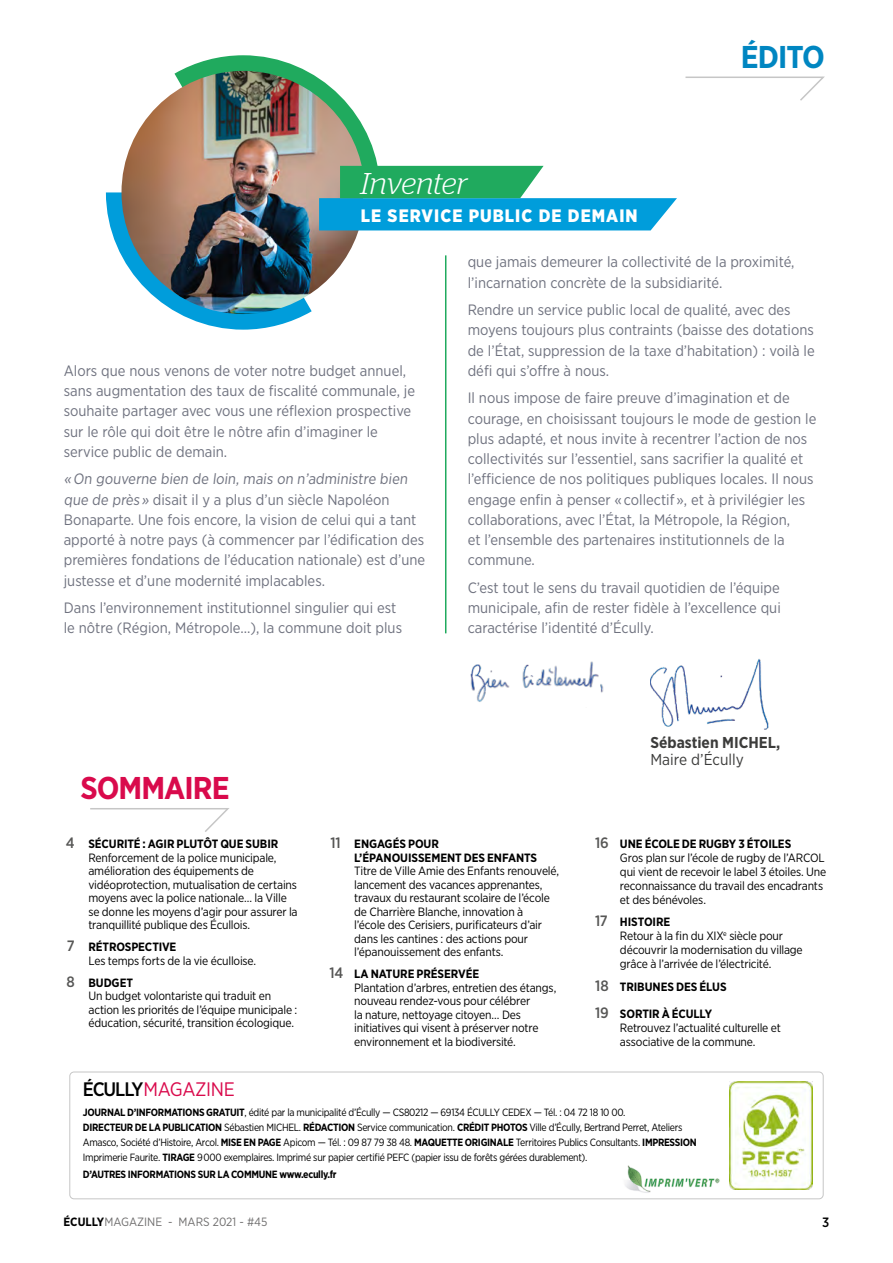
<style>
.page{position:relative;width:893px;height:1263px;background:#fff}
.page>*{position:absolute;margin:0;border:0;box-sizing:border-box;transform-origin:0 0}
.t1{font:700 31.5px "Gotham Narrow";letter-spacing:-.03em;color:#d90a4c}
.t2{font:700 31.5px "Gotham Narrow";letter-spacing:-.03em;color:#0086c1}
.t3{font:italic 300 30px "Stag";letter-spacing:-.01em;color:#fff}
.t4{font:19.5px "Gotham Narrow";letter-spacing:-.02em;color:#d90a4c}
.t5{font:900 18px "Gotham Narrow";letter-spacing:.06em;color:#fff}
.t6{font:700 15.75px "Gotham Narrow";color:#3c3c3b}
.t7{font:15.75px "Gotham Narrow";color:#3c3c3b}
.t8{font:15px/20.2px "Gotham Narrow";color:#6f727f}
.t9{font:500 13.5px "Gotham Narrow";color:#000}
.t10{font:12px/13.5px "Gotham Narrow";letter-spacing:-.015em;color:#000}
.t11{font:700 12px/13.5px "Gotham Narrow";letter-spacing:-.005em;color:#000}
.t12{font:12px "Gotham Narrow";color:#706f6f}
.t13{font:10.5px/15px "Gotham Narrow";letter-spacing:-.03em;color:#000}
.t14{font:700 10.5px "Gotham Narrow";letter-spacing:-.03em;color:#000}
.s1{font-weight:500;font-size:15px;color:#575756}
.s2{font-weight:700}
.s3{font-weight:500;color:#000}
.s4{font-weight:700;color:#000}
</style>
<div class="page">
<svg style="left:685px;top:76px;width:140px;height:25px"></svg>
<img style="left:106px;top:55px;width:571px;height:275px">
<img style="left:470px;top:661px;width:134px;height:41px">
<img style="left:651px;top:659px;width:118px;height:71px">
<hr style="left:445px;top:255px;width:1px;height:378px;background:#20aa5e">
<div style="left:69px;top:1071px;width:755px;height:128px;border:1px solid #c6c6c6;border-radius:4px"></div>
<img style="left:625px;top:1165px;width:95px;height:28px">
<img style="left:730px;top:1082px;width:82px;height:107px">
<svg style="left:90px;top:808px;width:140px;height:24px"></svg>
<h2 class="t3" style="left:361px;top:166px;width:108px">Inventer</h2>
<p class="t5" style="left:361px;top:203px;width:278px">LE SERVICE PUBLIC DE DEMAIN</p>
<h1 class="t2" style="left:741px;top:36px;width:85px">ÉDITO</h1>
<p class="t8" style="left:64px;top:360px;width:353px">Alors que nous venons de voter notre budget annuel, sans augmentation des taux de fiscalité communale, je souhaite partager avec vous une réflexion prospective sur le rôle qui doit être le nôtre afin d’imaginer le service public de demain.</p>
<p class="t8" style="left:64px;top:469px;width:363px">« On gouverne bien de loin, mais on n’administre bien que de près » disait il y a plus d’un siècle Napoléon Bonaparte. Une fois encore, la vision de celui qui a tant apporté à notre pays (à commencer par l’édification des premières fondations de l’éducation nationale) est d’une justesse et d’une modernité implacables.</p>
<p class="t8" style="left:64px;top:597px;width:340px">Dans l’environnement institutionnel singulier qui est le nôtre (Région, Métropole…), la commune doit plus</p>
<h1 class="t1" style="left:80px;top:768px;width:151px">SOMMAIRE</h1>
<p class="t8" style="left:468px;top:252px;width:328px">que jamais demeurer la collectivité de la proximité, l’incarnation concrète de la subsidiarité.</p>
<p class="t8" style="left:468px;top:299px;width:348px">Rendre un service public local de qualité, avec des moyens toujours plus contraints (baisse des dotations de l’État, suppression de la taxe d’habitation) : voilà le défi qui s’offre à nous.</p>
<p class="t8" style="left:468px;top:388px;width:350px">Il nous impose de faire preuve d’imagination et de courage, en choisissant toujours le mode de gestion le plus adapté, et nous invite à recentrer l’action de nos collectivités sur l’essentiel, sans sacrifier la qualité et l’efficience de nos politiques publiques locales. Il nous engage enfin à penser « collectif », et à privilégier les collaborations, avec l’État, la Métropole, la Région,<br>et l’ensemble des partenaires institutionnels de la commune.</p>
<p class="t8" style="left:468px;top:577px;width:315px;text-align:justify">C’est tout le sens du travail quotidien de l’équipe municipale, afin de rester fidèle à l’excellence qui caractérise l’identité d’Écully.</p>
<p class="t6" style="left:650px;top:733px;width:131px">Sébastien MICHEL,</p>
<p class="t7" style="left:650px;top:749px;width:95px">Maire d’Écully</p>
<p class="t10" style="left:88px;top:837px;width:211px;text-indent:-22px"><span class="s1">4</span> <span class="s2">SÉCURITÉ : AGIR PLUTÔT QUE SUBIR </span>Renforcement de la police municipale, amélioration des équipements de vidéoprotection, mutualisation de certains moyens avec la police nationale… la Ville se donne les moyens d’agir pour assurer la tranquillité publique des Écullois.</p>
<p class="t10" style="left:88px;top:940px;width:169px;text-indent:-21px"><span class="s1">7</span> <span class="s2">RÉTROSPECTIVE<br></span>Les temps forts de la vie éculloise.</p>
<p class="t10" style="left:88px;top:976px;width:210px;text-indent:-22px"><span class="s1">8</span> <span class="s2">BUDGET<br></span>Un budget volontariste qui traduit en action les priorités de l’équipe municipale : éducation, sécurité, transition écologique.</p>
<p class="t11" style="left:354px;top:837px;width:184px;text-indent:-24px"><span class="s1">11</span> ENGAGÉS POUR<br>L’ÉPANOUISSEMENT DES ENFANTS</p>
<p class="t10" style="left:354px;top:864px;width:206px">Titre de Ville Amie des Enfants renouvelé, lancement des vacances apprenantes, travaux du restaurant scolaire de l’école de Charrière Blanche, innovation à<br>l’école des Cerisiers, purificateurs d’air dans les cantines : des actions pour l’épanouissement des enfants.</p>
<p class="t10" style="left:354px;top:967px;width:204px;text-indent:-25px"><span class="s1">14</span> <span class="s2">LA NATURE PRÉSERVÉE<br></span>Plantation d’arbres, entretien des étangs, nouveau rendez-vous pour célébrer<br>la nature, nettoyage citoyen… Des initiatives qui visent à préserver notre environnement et la biodiversité.</p>
<p class="t10" style="left:620px;top:837px;width:208px;line-height:14px;text-indent:-25px"><span class="s1">16</span> <span class="s2">UNE ÉCOLE DE RUGBY 3 ÉTOILES<br></span>Gros plan sur l’école de rugby de l’ARCOL qui vient de recevoir le label 3 étoiles. Une reconnaissance du travail des encadrants et des bénévoles.</p>
<p class="t10" style="left:620px;top:915px;width:184px;line-height:14px;text-indent:-25px"><span class="s1">17</span> <span class="s2">HISTOIRE<br></span>Retour à la fin du XIX<sup>e</sup> siècle pour découvrir la modernisation du village grâce à l’arrivée de l’électricité.</p>
<p class="t11" style="left:595px;top:979px;width:133px"><span class="s1">18</span> TRIBUNES DES ÉLUS</p>
<p class="t10" style="left:620px;top:1007px;width:162px;line-height:14px;text-indent:-25px"><span class="s1">19</span> <span class="s2">SORTIR À ÉCULLY<br></span>Retrouvez l’actualité culturelle et associative de la commune.</p>
<h3 class="t4" style="left:83px;top:1077px;width:153px"><span class="s3">ÉCULLY</span>MAGAZINE</h3>
<p class="t13" style="left:83px;top:1104px;width:615px"><span class="s2">JOURNAL D’INFORMATIONS GRATUIT</span>, édité par la municipalité d’Écully — CS80212 — 69134 ÉCULLY CEDEX — Tél. : 04 72 18 10 00.<br><span class="s2">DIRECTEUR DE LA PUBLICATION</span> Sébastien MICHEL. <span class="s2">RÉDACTION</span> Service communication. <span class="s2">CRÉDIT PHOTOS</span> Ville d’Écully, Bertrand Perret, Ateliers Amasco, Société d’Histoire, Arcol. <span class="s2">MISE EN PAGE</span> Apicom — Tél. : 09 87 79 38 48. <span class="s2">MAQUETTE ORIGINALE</span> Territoires Publics Consultants. <span class="s2">IMPRESSION </span>Imprimerie Faurite. <span class="s2">TIRAGE</span> 9 000 exemplaires. Imprimé sur papier certifié PEFC (papier issu de forêts gérées durablement).</p>
<p class="t14" style="left:83px;top:1167px;width:255px">D’AUTRES INFORMATIONS SUR LA COMMUNE www.ecully.fr</p>
<p class="t12" style="left:63px;top:1214px;width:206px"><span class="s4">ÉCULLY</span>MAGAZINE - MARS 2021 - #45</p>
<p class="t9" style="left:822px;top:1214px;width:9px">3</p>
</div>
